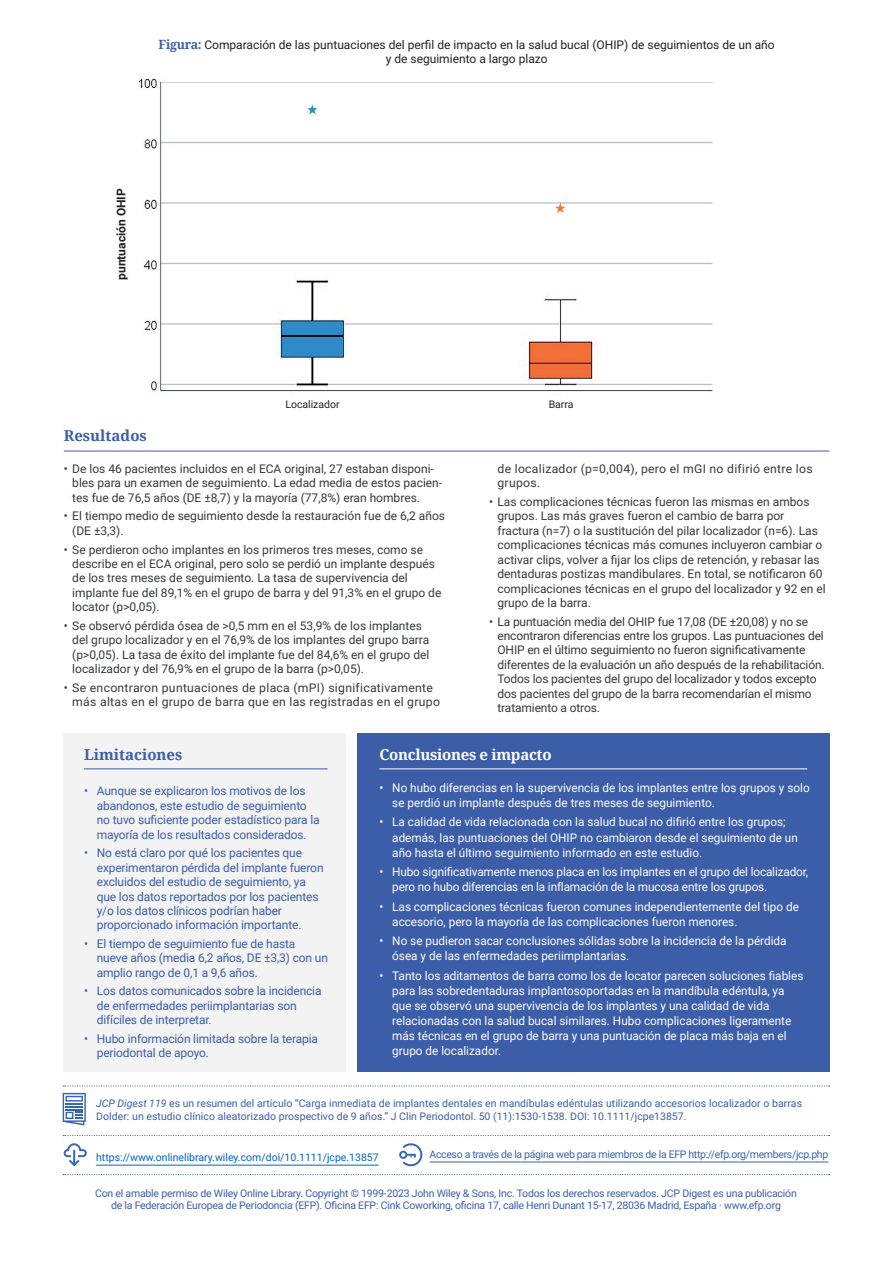
<style>
.page{position:relative;width:893px;height:1263px;background:#fff}
.page>*{position:absolute;margin:0;border:0;box-sizing:border-box;transform-origin:0 0}
.t1{font:700 15px "Noto Serif";color:#3c5da8}
.t2{font:700 15px "Noto Serif";letter-spacing:-.02em;color:#fff}
.t3{font:12px/14.4px "Roboto";color:#363838}
.t4{font:12px/15.1px "Roboto";color:#fff}
.t5{font:12px/14.4px "Roboto";letter-spacing:-.01em;color:#3c5da8}
.t6{font:12px/14.4px "Roboto";letter-spacing:.02em;color:#363838}
.t7{font:12px/14.4px "Roboto";color:#231f20;text-align:center}
.t8{font:700 12px "Roboto";color:#231f20}
.t9{font:10.5px/12.6px "Roboto";letter-spacing:-.02em;color:#3c5da8;text-align:center}
.t10{font:10.5px/12.6px "Roboto";letter-spacing:.005em;color:#3c5da8}
.t11{font:10.5px "Roboto";letter-spacing:-.03em;color:#3765b0}
.t12{font:10.5px "Roboto";color:#0563c1}
.t13{font:10.5px "Roboto";color:#231f20}
.s1{font-family:"Noto Serif";font-weight:700;font-size:12.75px;color:#3c5da8}
.s2{font-style:italic}
</style>
<div class="page">
<div style="left:64px;top:733px;width:282px;height:338px;background:#f3f3f3"></div>
<div style="left:357px;top:733px;width:472px;height:338px;background:#3c5da8"></div>
<hr style="left:84px;top:768px;width:243px;height:1px;background:#3c5da8">
<hr style="left:379px;top:768px;width:428px;height:1px;background:#fff">
<hr style="left:64px;top:451px;width:765px;height:1px;background:#3c5da8">
<img style="left:138px;top:78px;width:575px;height:314px">
<svg style="left:307px;top:105px;width:11px;height:9px"></svg>
<div style="left:554px;top:204px;width:10px;height:6px;background:#fff"></div>
<svg style="left:555px;top:203px;width:10px;height:10px"></svg>
<svg style="left:63px;top:1085px;width:767px;height:1px"></svg>
<svg style="left:63px;top:1093px;width:23px;height:32px"></svg>
<svg style="left:63px;top:1135px;width:767px;height:1px"></svg>
<hr style="left:96px;top:1165px;width:283px;height:1px;background:#0563c1">
<svg style="left:63px;top:1143px;width:24px;height:24px"></svg>
<hr style="left:429px;top:1162px;width:399px;height:1px;background:#3765b0">
<svg style="left:399px;top:1143px;width:24px;height:24px"></svg>
<svg style="left:63px;top:1174px;width:767px;height:1px"></svg>
<p class="t7" style="left:159px;top:37px;width:618px"><span class="s1">Figura:</span> Comparación de las puntuaciones del perfil de impacto en la salud bucal (OHIP) de seguimientos de un año y de seguimiento a largo plazo</p>
<p class="t8" style="left:113px;top:280px;width:93px;rotate:-90deg">puntuación OHIP</p>
<p class="t1" style="left:64px;top:425px;width:85px">Resultados</p>
<p class="t13" style="left:285px;top:396px;width:56px">Localizador</p>
<p class="t13" style="left:549px;top:396px;width:26px">Barra</p>
<p class="t3" style="left:72px;top:461px;width:371px;text-indent:-9px">• De los 46 pacientes incluidos en el ECA original, 27 estaban disponi&shy;bles para un examen de seguimiento. La edad media de estos pacien&shy;tes fue de 76,5 años (DE ±8,7) y la mayoría (77,8%) eran hombres.</p>
<p class="t3" style="left:72px;top:509px;width:374px;text-indent:-9px">• El tiempo medio de seguimiento desde la restauración fue de 6,2 años (DE ±3,3).</p>
<p class="t3" style="left:72px;top:542px;width:371px;text-indent:-9px">• Se perdieron ocho implantes en los primeros tres meses, como se describe en el ECA original, pero solo se perdió un implante después de los tres meses de seguimiento. La tasa de supervivencia del implante fue del 89,1% en el grupo de barra y del 91,3% en el grupo de locator (p&gt;0,05).</p>
<p class="t3" style="left:72px;top:618px;width:359px;text-indent:-9px">• Se observó pérdida ósea de &gt;0,5 mm en el 53,9% de los implantes del grupo localizador y en el 76,9% de los implantes del grupo barra (p&gt;0,05). La tasa de éxito del implante fue del 84,6% en el grupo del localizador y del 76,9% en el grupo de la barra (p&gt;0,05).</p>
<p class="t6" style="left:72px;top:680px;width:369px;text-indent:-9px">• Se encontraron puntuaciones de placa (mPI) significativamente más altas en el grupo de barra que en las registradas en el grupo</p>
<p class="t6" style="left:497px;top:461px;width:317px">de localizador (p=0,004), pero el mGI no difirió entre los grupos.</p>
<p class="t3" style="left:497px;top:494px;width:330px;text-indent:-9px">• Las complicaciones técnicas fueron las mismas en ambos grupos. Las más graves fueron el cambio de barra por fractura (n=7) o la sustitución del pilar localizador (n=6). Las complicaciones técnicas más comunes incluyeron cambiar o activar clips, volver a fijar los clips de retención, y rebasar las dentaduras postizas mandibulares. En total, se notificaron 60 complicaciones técnicas en el grupo del localizador y 92 en el grupo de la barra.</p>
<p class="t3" style="left:497px;top:614px;width:329px;text-indent:-9px">• La puntuación media del OHIP fue 17,08 (DE ±20,08) y no se encontraron diferencias entre los grupos. Las puntuaciones del OHIP en el último seguimiento no fueron significativamente diferentes de la evaluación un año después de la rehabilitación.<br>Todos los pacientes del grupo del localizador y todos excepto dos pacientes del grupo de la barra recomendarían el mismo tratamiento a otros.</p>
<p class="t1" style="left:84px;top:744px;width:100px">Limitaciones</p>
<p class="t2" style="left:379px;top:744px;width:174px">Conclusiones e impacto</p>
<p class="t5" style="left:97px;top:783px;width:224px;text-indent:-13px">• Aunque se explicaron los motivos de los abandonos, este estudio de seguimiento no tuvo suficiente poder estadístico para la mayoría de los resultados considerados.</p>
<p class="t5" style="left:97px;top:845px;width:228px;text-indent:-13px">• No está claro por qué los pacientes que experimentaron pérdida del implante fueron excluidos del estudio de seguimiento, ya que los datos reportados por los pacientes y/o los datos clínicos podrían haber proporcionado información importante.</p>
<p class="t5" style="left:97px;top:936px;width:233px;text-indent:-13px">• El tiempo de seguimiento fue de hasta nueve años (media 6,2 años, DE ±3,3) con un amplio rango de 0,1 a 9,6 años.</p>
<p class="t5" style="left:97px;top:983px;width:226px;text-indent:-13px">• Los datos comunicados sobre la incidencia de enfermedades periimplantarias son difíciles de interpretar.</p>
<p class="t5" style="left:97px;top:1031px;width:223px;text-indent:-13px">• Hubo información limitada sobre la terapia periodontal de apoyo.</p>
<p class="t4" style="left:392px;top:780px;width:419px;text-indent:-13px">• No hubo diferencias en la supervivencia de los implantes entre los grupos y solo se perdió un implante después de tres meses de seguimiento.</p>
<p class="t4" style="left:392px;top:814px;width:407px;text-indent:-13px">• La calidad de vida relacionada con la salud bucal no difirió entre los grupos; además, las puntuaciones del OHIP no cambiaron desde el seguimiento de un año hasta el último seguimiento informado en este estudio.</p>
<p class="t4" style="left:392px;top:864px;width:417px;text-indent:-13px">• Hubo significativamente menos placa en los implantes en el grupo del localizador, pero no hubo diferencias en la inflamación de la mucosa entre los grupos.</p>
<p class="t4" style="left:392px;top:898px;width:408px;text-indent:-13px">• Las complicaciones técnicas fueron comunes independientemente del tipo de accesorio, pero la mayoría de las complicaciones fueron menores.</p>
<p class="t4" style="left:392px;top:933px;width:396px;text-indent:-13px">• No se pudieron sacar conclusiones sólidas sobre la incidencia de la pérdida ósea y de las enfermedades periimplantarias.</p>
<p class="t4" style="left:392px;top:967px;width:413px;text-indent:-13px">• Tanto los aditamentos de barra como los de locator parecen soluciones fiables para las sobredentaduras implantosoportadas en la mandíbula edéntula, ya que se observó una supervivencia de los implantes y una calidad de vida relacionadas con la salud bucal similares. Hubo complicaciones ligeramente más técnicas en el grupo de barra y una puntuación de placa más baja en el grupo de localizador.</p>
<p class="t10" style="left:96px;top:1097px;width:707px"><span class="s2">JCP Digest 119</span> es un resumen del artículo “Carga inmediata de implantes dentales en mandíbulas edéntulas utilizando accesorios localizador o barras<br>Dolder: un estudio clínico aleatorizado prospectivo de 9 años.” J Clin Periodontol. 50 (11):1530-1538. DOI: 10.1111/jcpe13857.</p>
<p class="t12" style="left:96px;top:1149px;width:284px">https://www.onlinelibrary.wiley.com/doi/10.1111/jcpe.13857</p>
<p class="t11" style="left:429px;top:1146px;width:400px">Acceso a través de la página web para miembros de la EFP http://efp.org/members/jcp.php</p>
<p class="t9" style="left:95px;top:1186px;width:703px">Con el amable permiso de Wiley Online Library. Copyright © 1999-2023 John Wiley &amp; Sons, Inc. Todos los derechos reservados. JCP Digest es una publicación de la Federación Europea de Periodoncia (EFP). Oficina EFP: Cink Coworking, oficina 17, calle Henri Dunant 15-17, 28036 Madrid, España · www.efp.org</p>
</div>
